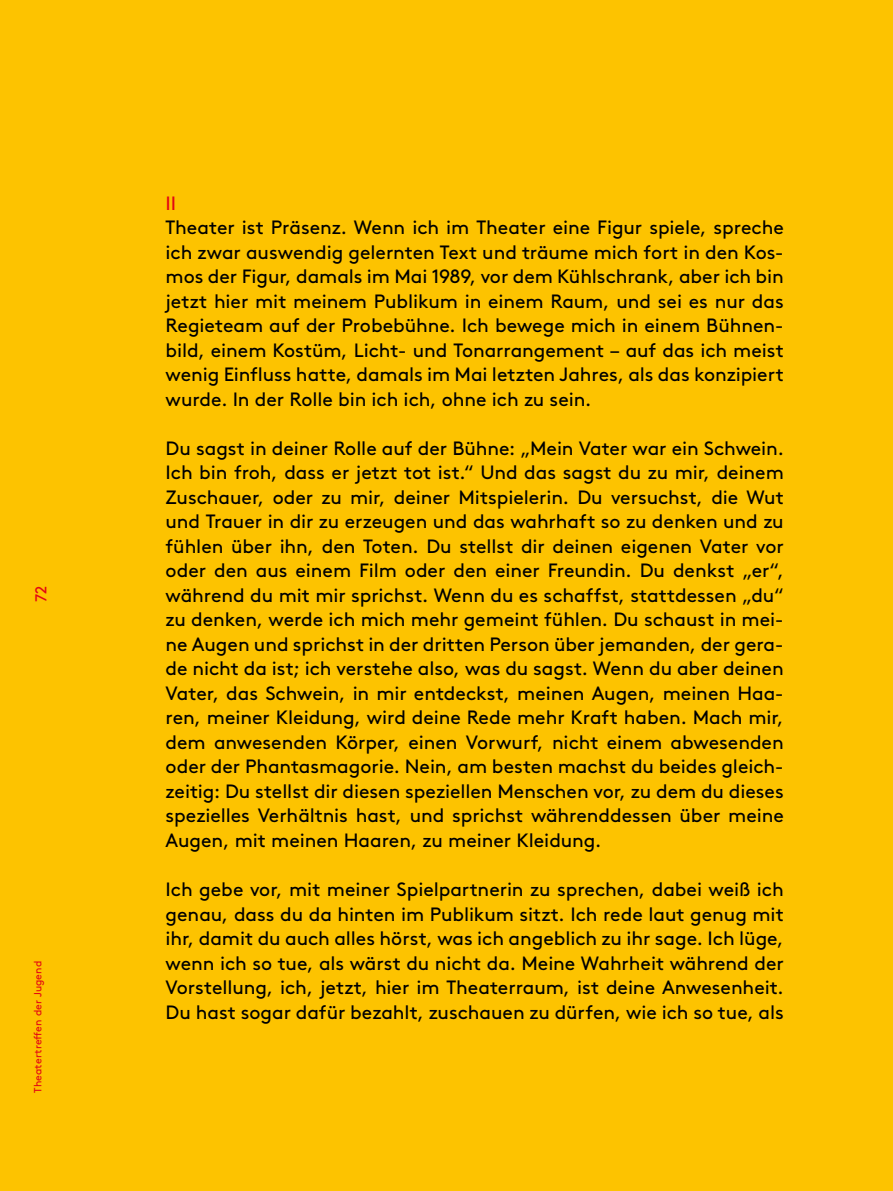
<style>
.page{position:relative;width:893px;height:1191px;background:#fdc300}
.page>*{position:absolute;margin:0;border:0;box-sizing:border-box;transform-origin:0 0}
.t1{font:19.25px/24.5px "Brown Pro";letter-spacing:-.005em;color:#000;text-align:justify}
.t2{font:19.25px "Brown Pro";color:#e30613}
.t3{font:15.75px "Brown Pro";color:#e30613}
.t4{font:10.5px "Brown Pro";letter-spacing:.01em;color:#e30613}
</style>
<div class="page">
<p class="t3" style="left:29px;top:602px;width:18px;rotate:-90deg">72</p>
<p class="t4" style="left:30px;top:1092px;width:133px;rotate:-90deg">Theatertreffen der Jugend</p>
<p class="t2" style="left:166px;top:188px;width:12px">II</p>
<p class="t1" style="left:166px;top:214px;width:620px">Theater ist Präsenz. Wenn ich im Theater eine Figur spiele, spreche ich zwar auswendig gelernten Text und träume mich fort in den Kos&shy;mos der Figur, damals im Mai 1989, vor dem Kühlschrank, aber ich bin jetzt hier mit meinem Publikum in einem Raum, und sei es nur das Regieteam auf der Probebühne. Ich bewege mich in einem Bühnen&shy;bild, einem Kostüm, Licht- und Tonarrangement – auf das ich meist wenig Einfluss hatte, damals im Mai letzten Jahres, als das konzipiert wurde. In der Rolle bin ich ich, ohne ich zu sein.</p>
<p class="t1" style="left:166px;top:434px;width:620px">Du sagst in deiner Rolle auf der Bühne: „Mein Vater war ein Schwein.<br>Ich bin froh, dass er jetzt tot ist.“ Und das sagst du zu mir, deinem Zuschauer, oder zu mir, deiner Mitspielerin. Du versuchst, die Wut und Trauer in dir zu erzeugen und das wahrhaft so zu denken und zu fühlen über ihn, den Toten. Du stellst dir deinen eigenen Vater vor oder den aus einem Film oder den einer Freundin. Du denkst „er“, während du mit mir sprichst. Wenn du es schaffst, stattdessen „du“ zu denken, werde ich mich mehr gemeint fühlen. Du schaust in mei&shy;ne Augen und sprichst in der dritten Person über jemanden, der gera&shy;de nicht da ist; ich verstehe also, was du sagst. Wenn du aber deinen Vater, das Schwein, in mir entdeckst, meinen Augen, meinen Haa&shy;ren, meiner Kleidung, wird deine Rede mehr Kraft haben. Mach mir, dem anwesenden Körper, einen Vorwurf, nicht einem abwesenden oder der Phantasmagorie. Nein, am besten machst du beides gleich&shy;zeitig: Du stellst dir diesen speziellen Menschen vor, zu dem du dieses spezielles Verhältnis hast, und sprichst währenddessen über meine Augen, mit meinen Haaren, zu meiner Kleidung.</p>
<p class="t1" style="left:166px;top:875px;width:620px">Ich gebe vor, mit meiner Spielpartnerin zu sprechen, dabei weiß ich genau, dass du da hinten im Publikum sitzt. Ich rede laut genug mit ihr, damit du auch alles hörst, was ich angeblich zu ihr sage. Ich lüge, wenn ich so tue, als wärst du nicht da. Meine Wahrheit während der Vorstellung, ich, jetzt, hier im Theaterraum, ist deine Anwesenheit.<br>Du hast sogar dafür bezahlt, zuschauen zu dürfen, wie ich so tue, als</p>
</div>
